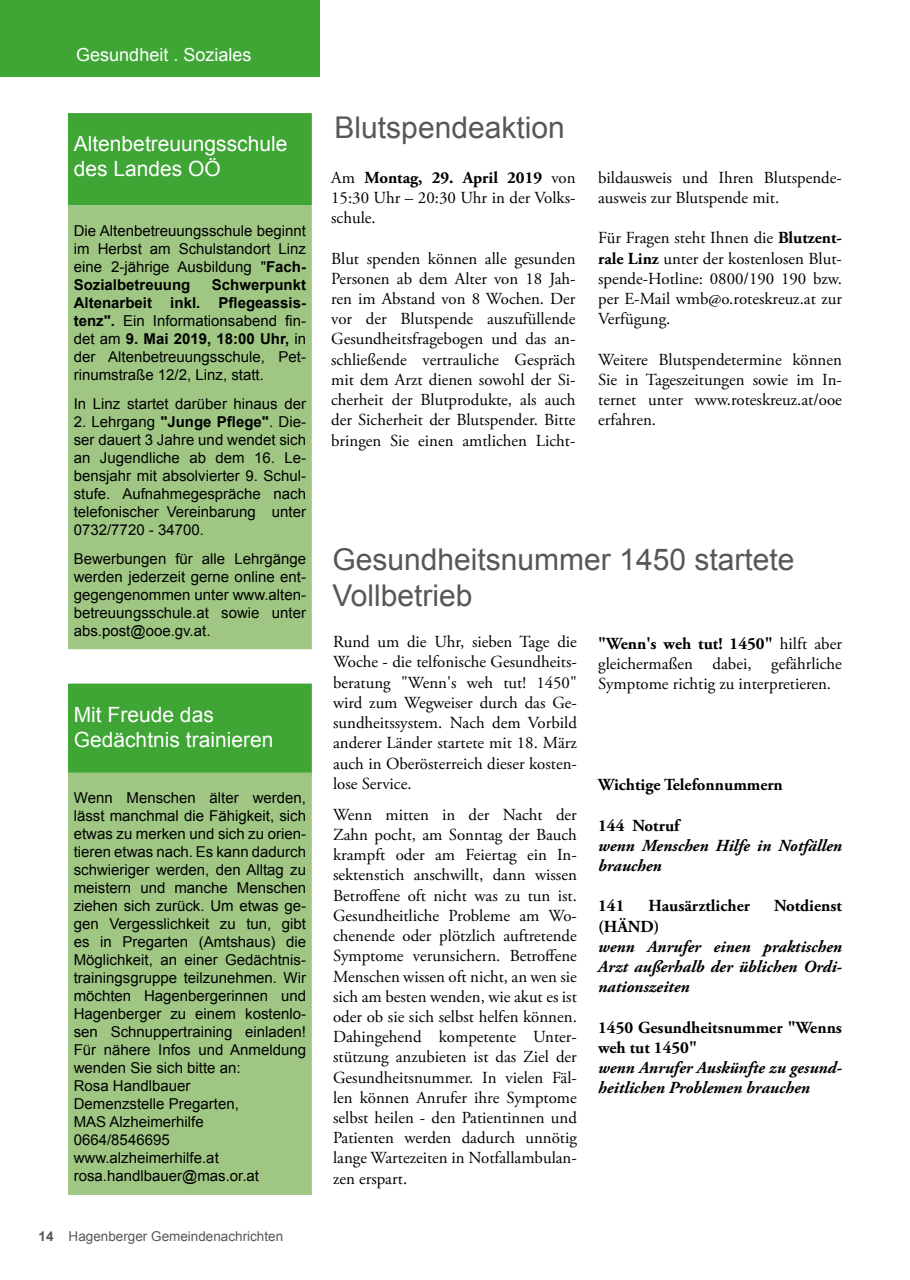
<style>
.page{position:relative;width:910px;height:1280px;background:#fff}
.page>*{position:absolute;margin:0;border:0;box-sizing:border-box;transform-origin:0 0}
.t1{font:30px/36px "Arial";color:#575756}
.t2{font:21px/25.2px "Arial";color:#fff}
.t3{font:18px "Arial";color:#fff}
.t4{font:16.8px/20.2px "Adobe Garamond Pro";color:#000;text-align:justify}
.t5{font:italic 700 16.8px/20.2px "Adobe Garamond Pro";color:#000}
.t6{font:700 16.8px/20.2px "Adobe Garamond Pro";color:#000}
.t7{font:15px/18px "Arial";color:#000;text-align:justify}
.t8{font:13.5px "Arial";color:#575756}
.s1{font-weight:700}
</style>
<div class="page">
<div style="left:0;top:0;width:319px;height:76px;background:#3fa535"></div>
<div style="left:69px;top:114px;width:242px;height:91px;background:#3fa535"></div>
<div style="left:68px;top:113px;width:244px;height:93px;border:2px solid #3fa535"></div>
<div style="left:69px;top:206px;width:242px;height:442px;background:#9fc783"></div>
<div style="left:68px;top:206px;width:244px;height:443px;border:2px solid #9fc783"></div>
<div style="left:69px;top:684px;width:242px;height:91px;background:#3fa535"></div>
<div style="left:68px;top:684px;width:244px;height:92px;border:2px solid #3fa535"></div>
<div style="left:69px;top:773px;width:242px;height:421px;background:#9fc783"></div>
<div style="left:68px;top:772px;width:244px;height:423px;border:2px solid #9fc783"></div>
<p class="t3" style="left:69px;top:33px;width:134px">Amtliches . Infos</p>
<p class="t3" style="left:69px;top:34px;width:92px">Regionales</p>
<p class="t3" style="left:76px;top:43px;width:177px">Gesundheit . Soziales</p>
<p class="t2" style="left:74px;top:131px;width:215px">Altenbetreuungsschule des Landes OÖ</p>
<p class="t7" style="left:74px;top:222px;width:234px">Die Altenbetreuungsschule beginnt im Herbst am Schulstandort Linz eine 2-jährige Ausbildung "<span class="s1">Fach-Sozialbetreuung</span></p>
<p class="t7" style="left:74px;top:276px;width:234px;text-indent:138px"><span class="s1">Schwerpunkt Altenarbeit inkl. Pflegeassis&shy;tenz".</span> Ein Informationsabend fin&shy;det am <span class="s1">9. Mai 2019, 18:00 Uhr,</span> in der Altenbetreuungsschule, Pet&shy;rinumstraße 12/2, Linz, statt.</p>
<p class="t7" style="left:74px;top:395px;width:234px">In Linz startet darüber hinaus der</p>
<p class="t7" style="left:74px;top:413px;width:234px">2. Lehrgang <span class="s1">"Junge Pflege"</span>. Die&shy;ser dauert 3 Jahre und wendet sich an Jugendliche ab dem 16. Le&shy;bensjahr mit absolvierter 9. Schul&shy;stufe. Aufnahmegespräche nach telefonischer Vereinbarung unter 0732/7720 - 34700.</p>
<p class="t7" style="left:74px;top:549px;width:234px">Bewerbungen für alle Lehrgänge werden jederzeit gerne online ent&shy;gegengenommen unter www.alten&shy;betreuungsschule.at sowie unter abs.post@ooe.gv.at.</p>
<p class="t2" style="left:74px;top:702px;width:201px">Mit Freude das<br>Gedächtnis trainieren</p>
<p class="t7" style="left:74px;top:789px;width:234px;text-align:left">Wenn Menschen älter werden, lässt manchmal die Fähigkeit, sich etwas zu merken und sich zu orien&shy;tieren etwas nach. Es kann dadurch schwieriger werden, den Alltag zu meistern und manche Menschen ziehen sich zurück. Um etwas ge&shy;gen Vergesslichkeit zu tun, gibt es in Pregarten (Amtshaus) die<br>Möglichkeit, an einer Gedächtnis&shy;trainingsgruppe teilzunehmen. Wir möchten Hagenbergerinnen und<br>Hagenberger zu einem kostenlo&shy;sen Schnuppertraining einladen!<br>Für nähere Infos und Anmeldung wenden Sie sich bitte an:<br>Rosa Handlbauer<br>Demenzstelle Pregarten,<br>MAS Alzheimerhilfe<br>0664/8546695 www.alzheimerhilfe.at rosa.handlbauer@mas.or.at</p>
<p class="t8" style="left:39px;top:1227px;width:246px"><span class="s1">14</span> Hagenberger Gemeindenachrichten</p>
<h1 class="t1" style="left:335px;top:110px;width:232px">Blutspendeaktion</h1>
<p class="t4" style="left:331px;top:168px;width:246px">Am <span class="s1">Montag, 29. April 2019</span> von 15:30 Uhr – 20:30 Uhr in der Volks&shy;schule.</p>
<p class="t4" style="left:331px;top:249px;width:246px">Blut spenden können alle gesunden Personen ab dem Alter von 18 Jah&shy;ren im Abstand von 8 Wochen. Der vor der Blutspende auszufüllende Gesundheitsfragebogen und das an&shy;schließende vertrauliche Gespräch mit dem Arzt dienen sowohl der Si&shy;cherheit der Blutprodukte, als auch der Sicherheit der Blutspender. Bitte bringen Sie einen amtlichen Licht-</p>
<p class="t4" style="left:598px;top:168px;width:245px">bildausweis und Ihren Blutspende&shy;ausweis zur Blutspende mit.</p>
<p class="t4" style="left:598px;top:229px;width:245px">Für Fragen steht Ihnen die <span class="s1">Blutzent&shy;rale Linz</span> unter der kostenlosen Blut&shy;spende-Hotline: 0800/190 190 bzw. per E-Mail wmb@o.roteskreuz.at zur Verfügung.</p>
<p class="t4" style="left:598px;top:350px;width:245px">Weitere Blutspendetermine können Sie in Tageszeitungen sowie im In&shy;ternet unter www.roteskreuz.at/ooe erfahren.</p>
<h1 class="t1" style="left:333px;top:542px;width:463px">Gesundheitsnummer 1450 startete<br>Vollbetrieb</h1>
<p class="t4" style="left:333px;top:632px;width:245px">Rund um die Uhr, sieben Tage die Woche - die telfonische Gesundheits&shy;beratung "Wenn's weh tut! 1450" wird zum Wegweiser durch das Ge&shy;sundheitssystem. Nach dem Vorbild anderer Länder startete mit 18. März auch in Oberösterreich dieser kosten&shy;lose Service.</p>
<p class="t4" style="left:333px;top:805px;width:245px">Wenn mitten in der Nacht der Zahn pocht, am Sonntag der Bauch krampft oder am Feiertag ein In&shy;sektenstich anschwillt, dann wissen Betroffene oft nicht was zu tun ist.<br>Gesundheitliche Probleme am Wo&shy;chenende oder plötzlich auftretende Symptome verunsichern. Betroffene Menschen wissen oft nicht, an wen sie sich am besten wenden, wie akut es ist oder ob sie sich selbst helfen können.<br>Dahingehend kompetente Unter&shy;stützung anzubieten ist das Ziel der Gesundheitsnummer. In vielen Fäl&shy;len können Anrufer ihre Symptome selbst heilen - den Patientinnen und Patienten werden dadurch unnötig lange Wartezeiten in Notfallambulan&shy;zen erspart.</p>
<p class="t4" style="left:598px;top:634px;width:245px"><span class="s1">"Wenn's weh tut! 1450"</span> hilft aber gleichermaßen dabei, gefährliche Symptome richtig zu interpretieren.</p>
<p class="t6" style="left:598px;top:775px;width:186px">Wichtige Telefonnummern</p>
<p class="t6" style="left:598px;top:815px;width:83px">144 Notruf</p>
<p class="t5" style="left:598px;top:836px;width:245px">wenn Menschen Hilfe in Notfällen brauchen</p>
<p class="t6" style="left:598px;top:896px;width:28px">141</p>
<p class="t6" style="left:648px;top:896px;width:103px">Hausärztlicher</p>
<p class="t6" style="left:774px;top:896px;width:69px">Notdienst</p>
<p class="t6" style="left:598px;top:916px;width:63px">(HÄND)</p>
<p class="t5" style="left:598px;top:937px;width:245px;text-align:justify">wenn Anrufer einen praktischen Arzt außerhalb der üblichen Ordi&shy;nationszeiten</p>
<p class="t6" style="left:598px;top:1018px;width:245px">1450 Gesundheitsnummer "Wenns weh tut 1450"</p>
<p class="t5" style="left:598px;top:1058px;width:245px">wenn Anrufer Auskünfte zu gesund&shy;heitlichen Problemen brauchen</p>
</div>
